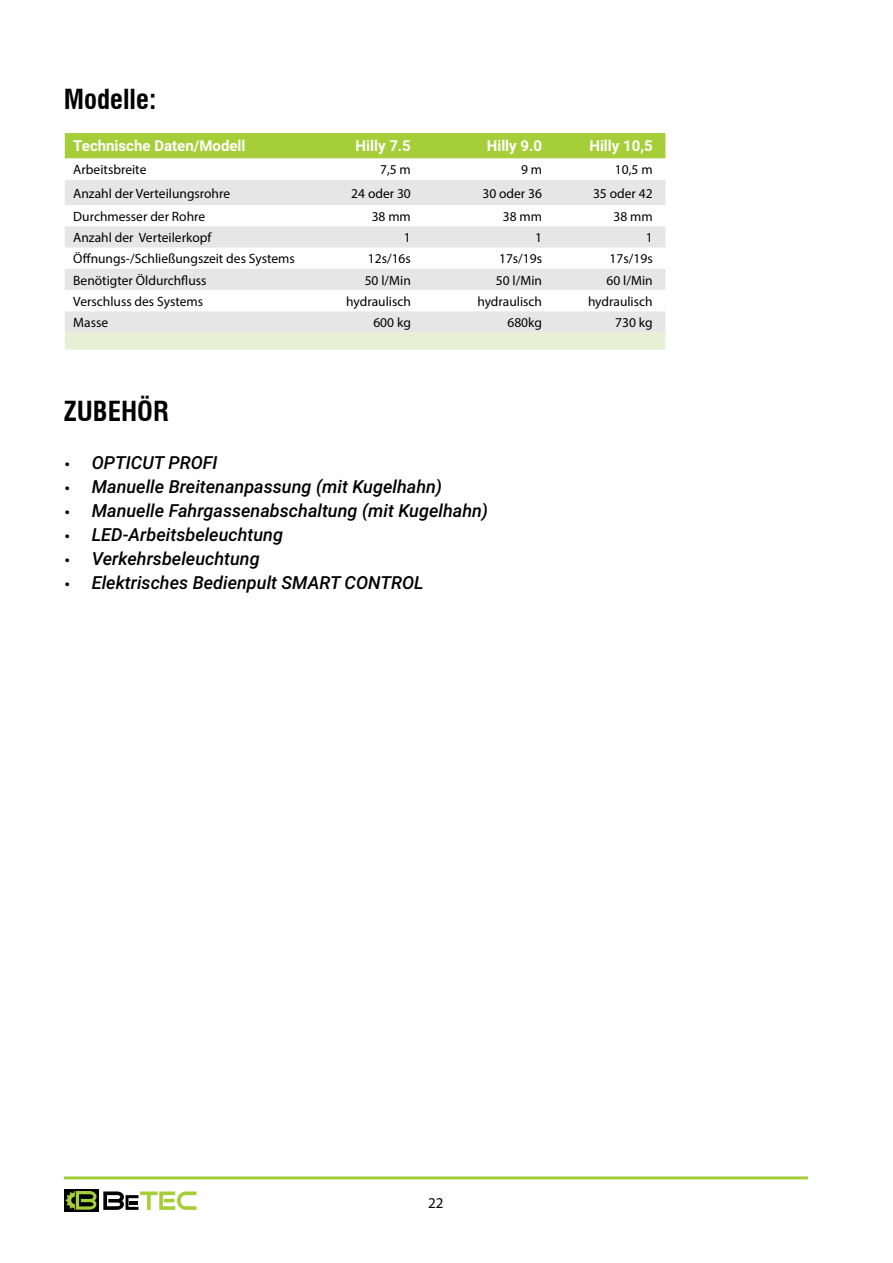
<style>
.page{position:relative;width:893px;height:1263px;background:#fff}
.page>*{position:absolute;margin:0;border:0;box-sizing:border-box;transform-origin:0 0}
.t1{font:700 condensed 27px "Swiss 721 BT";color:#000}
.t2{font:italic 500 18px "Roboto";color:#000}
.t3{font:700 15px "Roboto";color:#fff}
.t4{font:15px "Myriad Pro";color:#000}
.t5{font:13.5px "Myriad Pro";color:#000}
.s1{font-family:"Myriad Pro";font-weight:400;font-style:normal}
</style>
<div class="page">
<div style="left:64px;top:1189px;width:34px;height:22px;background:#000"></div>
<svg style="left:66px;top:1191px;width:130px;height:19px"></svg>
<hr style="left:64px;top:1176px;width:744px;height:3px;background:#a6ce39">
<svg style="left:65px;top:133px;width:600px;height:26px;background:#a8cf3e"></svg>
<svg style="left:65px;top:180px;width:600px;height:153px;fill:#e6e6e6"></svg>
<div style="left:65px;top:333px;width:600px;height:17px;background:#e9efd4"></div>
<h1 class="t1" style="left:64px;top:83px;width:94px">Modelle:</h1>
<p class="t3" style="left:73px;top:136px;width:174px">Technische Daten/Modell</p>
<p class="t3" style="left:356px;top:136px;width:57px">Hilly 7.5</p>
<p class="t3" style="left:487px;top:136px;width:57px">Hilly 9.0</p>
<p class="t3" style="left:589px;top:136px;width:65px">Hilly 10,5</p>
<p class="t5" style="left:73px;top:161px;width:75px">Arbeitsbreite</p>
<p class="t5" style="left:380px;top:161px;width:32px">7,5 m</p>
<p class="t5" style="left:521px;top:161px;width:23px">9 m</p>
<p class="t5" style="left:615px;top:161px;width:39px">10,5 m</p>
<p class="t5" style="left:73px;top:185px;width:158px">Anzahl der Verteilungsrohre</p>
<p class="t5" style="left:351px;top:185px;width:61px">24 oder 30</p>
<p class="t5" style="left:482px;top:185px;width:61px">30 oder 36</p>
<p class="t5" style="left:593px;top:185px;width:61px">35 oder 42</p>
<p class="t5" style="left:73px;top:208px;width:133px">Durchmesser der Rohre</p>
<p class="t5" style="left:372px;top:208px;width:41px">38 mm</p>
<p class="t5" style="left:503px;top:208px;width:41px">38 mm</p>
<p class="t5" style="left:613px;top:208px;width:41px">38 mm</p>
<p class="t5" style="left:73px;top:229px;width:140px">Anzahl der Verteilerkopf</p>
<p class="t5" style="left:404px;top:229px;width:8px">1</p>
<p class="t5" style="left:535px;top:229px;width:8px">1</p>
<p class="t5" style="left:646px;top:229px;width:8px">1</p>
<p class="t5" style="left:73px;top:250px;width:223px">Öffnungs-/Schließungszeit des Systems</p>
<p class="t5" style="left:368px;top:250px;width:45px">12s/16s</p>
<p class="t5" style="left:499px;top:250px;width:45px">17s/19s</p>
<p class="t5" style="left:610px;top:250px;width:45px">17s/19s</p>
<p class="t5" style="left:73px;top:272px;width:135px">Benötigter Öldurchfluss</p>
<p class="t5" style="left:365px;top:272px;width:48px">50 l/Min</p>
<p class="t5" style="left:496px;top:272px;width:48px">50 l/Min</p>
<p class="t5" style="left:606px;top:272px;width:48px">60 l/Min</p>
<p class="t5" style="left:73px;top:293px;width:131px">Verschluss des Systems</p>
<p class="t5" style="left:346px;top:293px;width:66px">hydraulisch</p>
<p class="t5" style="left:477px;top:293px;width:66px">hydraulisch</p>
<p class="t5" style="left:588px;top:293px;width:66px">hydraulisch</p>
<p class="t5" style="left:73px;top:314px;width:36px">Masse</p>
<p class="t5" style="left:373px;top:314px;width:39px">600 kg</p>
<p class="t5" style="left:507px;top:314px;width:36px">680kg</p>
<p class="t5" style="left:615px;top:314px;width:39px">730 kg</p>
<h1 class="t1" style="left:64px;top:395px;width:106px">ZUBEHÖR</h1>
<h2 class="t2" style="left:65px;top:450px;width:154px"><span class="s1">•</span> OPTICUT PROFI</h2>
<h2 class="t2" style="left:65px;top:474px;width:379px"><span class="s1">•</span> Manuelle Breitenanpassung (mit Kugelhahn)</h2>
<h2 class="t2" style="left:65px;top:498px;width:425px"><span class="s1">•</span> Manuelle Fahrgassenabschaltung (mit Kugelhahn)</h2>
<h2 class="t2" style="left:65px;top:522px;width:220px"><span class="s1">•</span> LED-Arbeitsbeleuchtung</h2>
<h2 class="t2" style="left:65px;top:546px;width:196px"><span class="s1">•</span> Verkehrsbeleuchtung</h2>
<h2 class="t2" style="left:65px;top:570px;width:361px"><span class="s1">•</span> Elektrisches Bedienpult SMART CONTROL</h2>
<p class="t4" style="left:428px;top:1194px;width:17px">22</p>
</div>
